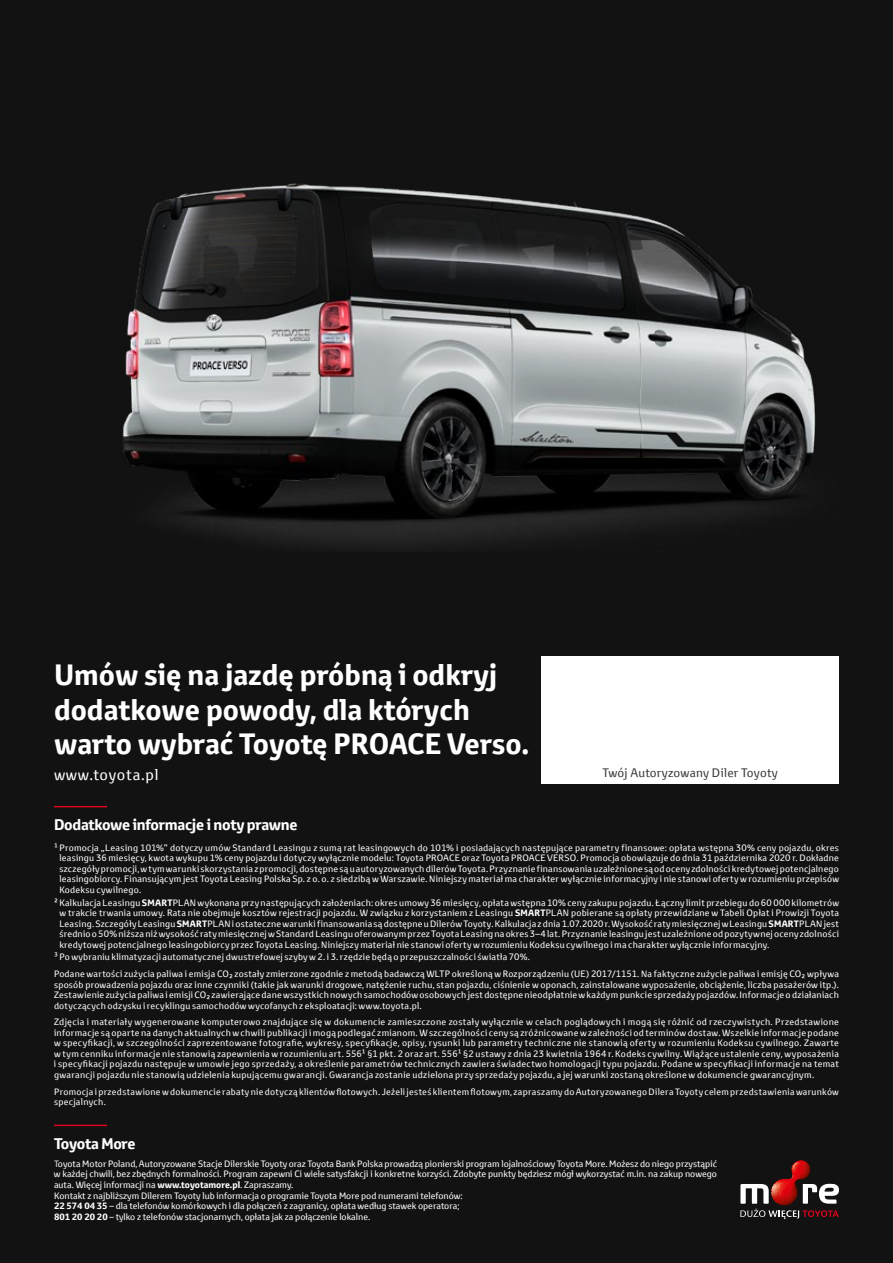
<style>
.page{position:relative;width:893px;height:1263px;background:#121212}
.page>*{position:absolute;margin:0;border:0;box-sizing:border-box;transform-origin:0 0}
.t1{font:700 28.5px/34.5px "Toyota Text";color:#fff}
.t2{font:700 15px "Toyota Text";letter-spacing:-.02em;color:#fff}
.t3{font:15px "Toyota Text";letter-spacing:.05em;color:#fff}
.t4{font:12px "Toyota Text";letter-spacing:.02em;color:#3b3b3a}
.t5{font:9px/10.5px "Toyota Text";letter-spacing:.015em;color:#fff;text-align:justify}
.s1{font-weight:700}
.s2{color:#dddede}
</style>
<div class="page">
<img style="left:0;top:132px;width:893px;height:420px">
<div style="left:541px;top:656px;width:298px;height:128px;background:#fff"></div>
<hr style="left:54px;top:1124px;width:53px;height:2px;background:#db021d">
<svg style="left:740px;top:1160px;width:99px;height:59px"></svg>
<hr style="left:54px;top:806px;width:53px;height:1px;background:#db021d">
<h1 class="t1" style="left:54px;top:658px;width:477px">Umów się na jazdę próbną i odkryj dodatkowe powody, dla których warto wybrać Toyotę PROACE Verso.</h1>
<h2 class="t3" style="left:54px;top:765px;width:106px">www.toyota.pl</h2>
<h2 class="t2" style="left:54px;top:814px;width:245px">Dodatkowe informacje i noty prawne</h2>
<h3 class="t4" style="left:603px;top:764px;width:177px">Twój Autoryzowany Diler Toyoty</h3>
<p class="t5" style="left:59px;top:842px;width:781px;text-indent:-5px">1 Promocja „Leasing 101%” dotyczy umów Standard Leasingu z sumą rat leasingowych do 101% i posiadających następujące parametry finansowe: opłata wstępna 30% ceny pojazdu, okres leasingu 36 miesięcy, kwota wykupu 1% ceny pojazdu i dotyczy wyłącznie modelu: Toyota PROACE oraz Toyota PROACE VERSO. Promocja obowiązuje do dnia 31 października 2020 r. Dokładne szczegółypromocji,wtymwarunki skorzystania zpromocji,dostępne sąuautoryzowanychdilerówToyota.Przyznanie finansowaniauzależnione sąodoceny zdolności kredytowejpotencjalnego leasingobiorcy. Finansującym jest Toyota Leasing Polska Sp. z o. o. z siedzibą w Warszawie. Niniejszy materiał ma charakter wyłącznie informacyjny i nie stanowi oferty w rozumieniu przepisów Kodeksu cywilnego.</p>
<p class="t5" style="left:59px;top:897px;width:781px;text-indent:-5px">2 Kalkulacja Leasingu <span class="s1">SMART</span>PLAN wykonana przy następujących założeniach: okres umowy 36 miesięcy, opłata wstępna 10% ceny zakupu pojazdu. Łączny limit przebiegu do 60 000 kilometrów w trakcie trwania umowy. Rata nie obejmuje kosztów rejestracji pojazdu. W związku z korzystaniem z Leasingu <span class="s1">SMART</span>PLAN pobierane są opłaty przewidziane w Tabeli Opłat i Prowizji Toyota Leasing.SzczegółyLeasingu<span class="s1">SMART</span>PLANiostatecznewarunkifinansowania sądostępneuDilerówToyoty.Kalkulacja zdnia1.07.2020r.Wysokość ratymiesięcznejwLeasingu<span class="s1">SMART</span>PLANjest średnioo50%niższaniżwysokość raty miesięcznejwStandardLeasinguoferowanym przez Toyota Leasingnaokres3–4lat.Przyznanie leasingu jest uzależnioneodpozytywnejoceny zdolności kredytowej potencjalnego leasingobiorcy przez Toyota Leasing. Niniejszy materiał nie stanowi oferty w rozumieniu Kodeksu cywilnego i ma charakter wyłącznie informacyjny.</p>
<p class="t5" style="left:54px;top:948px;width:786px;line-height:16.8px">3 Po wybraniu klimatyzacji automatycznej dwustrefowej szyby w 2. i 3.rzędzie będą o przepuszczalności światła 70%.<br>Podane wartości zużycia paliwa i emisja CO2 zostały zmierzone zgodnie z metodą badawczą WLTP określoną w Rozporządzeniu (UE) 2017/1151. Na faktyczne zużycie paliwa i emisję CO2 wpływa</p>
<p class="t5" style="left:54px;top:979px;width:786px">sposób prowadzenia pojazdu oraz inne czynniki (takie jak warunki drogowe, natężenie ruchu, stan pojazdu, ciśnienie w oponach, zainstalowane wyposażenie, obciążenie, liczba pasażerów itp.).<br>Zestawienie zużyciapaliwa i emisjiCO2 zawierającedanewszystkichnowychsamochodówosobowychjestdostępnenieodpłatniewkażdym punkcie sprzedażypojazdów. Informacjeodziałaniach dotyczących odzysku irecyklingu samochodów wycofanych z eksploatacji: www.toyota.pl.</p>
<p class="t5" style="left:54px;top:1017px;width:786px">Zdjęcia i materiały wygenerowane komputerowo znajdujące się w dokumencie zamieszczone zostały wyłącznie w celach poglądowych i mogą się różnić od rzeczywistych. Przedstawione informacje są oparte na danych aktualnych w chwili publikacji i mogą podlegać zmianom. W szczególności ceny są zróżnicowane w zależności od terminów dostaw. Wszelkie informacje podane w specyfikacji, w szczególności zaprezentowane fotografie, wykresy, specyfikacje, opisy, rysunki lub parametry techniczne nie stanowią oferty w rozumieniu Kodeksu cywilnego. Zawarte w tym cenniku informacje nie stanowią zapewnienia w rozumieniu art. 5561 §1 pkt. 2 oraz art. 5561 §2 ustawy z dnia 23 kwietnia 1964 r. Kodeks cywilny. Wiążące ustalenie ceny, wyposażenia i specyfikacji pojazdu następuje w umowie jego sprzedaży, a określenie parametrów technicznych zawiera świadectwo homologacji typu pojazdu. Podane w specyfikacji informacje na temat gwarancji pojazdu nie stanowią udzielenia kupującemu gwarancji. Gwarancja zostanie udzielona przy sprzedaży pojazdu, a jej warunki zostaną określone w dokumencie gwarancyjnym.</p>
<p class="t5" style="left:54px;top:1086px;width:786px">Promocja i przedstawione w dokumencie rabaty nie dotyczą klientów flotowych. Jeżeli jesteś klientem flotowym, zapraszamy doAutoryzowanegoDilera Toyoty celem przedstawienia warunków specjalnych.</p>
<h2 class="t2" style="left:54px;top:1133px;width:83px">Toyota More</h2>
<p class="t5" style="left:54px;top:1158px;width:664px;text-align:left"><span class="s2">T</span>oyota Motor Poland, Autoryzowane Stacje Dilerskie Toyoty oraz Toyota Bank Polska prowadzą pionierski program lojalnościowy Toyota More. Możesz do niego przystąpić w każdej chwili, bez zbędnych formalności. Program zapewni Ci wiele satysfakcji i konkretne korzyści. Zdobyte punkty będziesz mógł wykorzystać m.in. na zakup nowego auta. Więcej informacji na <span class="s1">www.toyotamore.pl</span>. Zapraszamy.<br>Kontakt z najbliższym Dilerem Toyoty lub informacja o programie Toyota More pod numerami telefonów:<br><span class="s1">22 574 04 35</span> – dla telefonów komórkowych i dla połączeń z zagranicy, opłata według stawek operatora;<br><span class="s1">801 20 20 20</span> – tylko z telefonów stacjonarnych, opłata jak za połączenie lokalne.</p>
</div>
